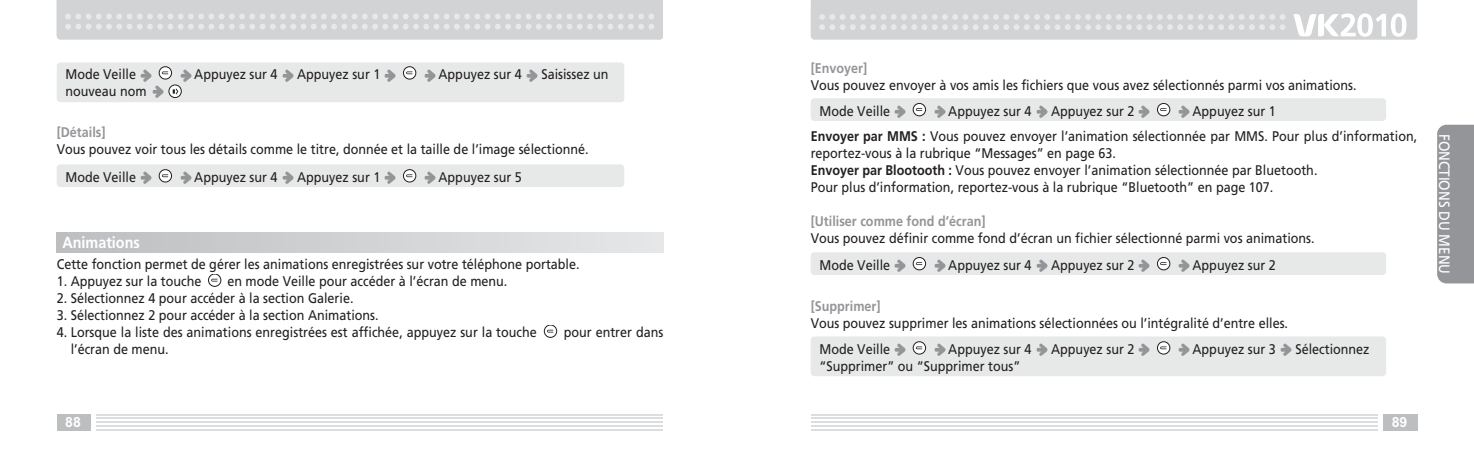
<style>
.page{position:relative;width:1474px;height:452px;background:#fff}
.page>*{position:absolute;margin:0;border:0;box-sizing:border-box;transform-origin:0 0}
.t1{font:700 16px "Frutiger";color:#fff;scale:.9 1}
.t2{font:15px "Frutiger";color:#fff;scale:.9 1}
.t3{font:14px/17px "Frutiger";color:#231f20;scale:.9 1}
.t4{font:700 14px "Frutiger";color:#939598;scale:.9 1}
.t5{font:700 14px "Arial";color:#fff}
.s1{font-weight:700}
</style>
<div class="page">
<svg style="left:811px;top:0;width:606px;height:40px"></svg>
<hr style="left:811px;top:429px;width:567px;height:2px;background:#dcddde">
<hr style="left:811px;top:414px;width:567px;height:1px;background:#dcddde">
<hr style="left:811px;top:418px;width:567px;height:1px;background:#dcddde">
<hr style="left:811px;top:422px;width:567px;height:1px;background:#dcddde">
<hr style="left:811px;top:425px;width:567px;height:2px;background:#dcddde">
<div style="left:1383px;top:414px;width:34px;height:17px;background:#bcbec0"></div>
<svg style="left:57px;top:0;width:606px;height:40px"></svg>
<hr style="left:96px;top:429px;width:567px;height:2px;background:#dcddde">
<hr style="left:96px;top:414px;width:567px;height:1px;background:#dcddde">
<hr style="left:96px;top:418px;width:567px;height:1px;background:#dcddde">
<hr style="left:96px;top:422px;width:567px;height:1px;background:#dcddde">
<hr style="left:96px;top:425px;width:567px;height:2px;background:#dcddde">
<div style="left:57px;top:414px;width:34px;height:17px;background:#bcbec0"></div>
<div style="left:57px;top:164px;width:567px;height:23px;background:#e7e8e8;border-radius:4px"></div>
<img style="left:140px;top:171px;width:12px;height:13px">
<img style="left:180px;top:171px;width:12px;height:13px">
<img style="left:282px;top:171px;width:12px;height:13px">
<img style="left:384px;top:171px;width:12px;height:13px">
<img style="left:424px;top:171px;width:12px;height:13px">
<svg style="left:403px;top:170px;width:13px;height:12px"></svg>
<svg style="left:406px;top:174px;width:7px;height:3px"></svg>
<svg style="left:159px;top:170px;width:13px;height:12px"></svg>
<svg style="left:162px;top:174px;width:6px;height:3px"></svg>
<div style="left:811px;top:98px;width:575px;height:23px;background:#e7e8e8;border-radius:4px"></div>
<img style="left:894px;top:105px;width:12px;height:13px">
<img style="left:934px;top:105px;width:12px;height:13px">
<img style="left:1036px;top:105px;width:12px;height:13px">
<img style="left:1138px;top:105px;width:12px;height:13px">
<img style="left:1178px;top:105px;width:12px;height:13px">
<div style="left:1157px;top:104px;width:13px;height:12px;background:#fff;border:1px solid #231f20;border-radius:50%"></div>
<svg style="left:1160px;top:108px;width:7px;height:3px"></svg>
<div style="left:913px;top:104px;width:13px;height:12px;background:#fff;border:1px solid #231f20;border-radius:50%"></div>
<svg style="left:916px;top:108px;width:6px;height:3px"></svg>
<div style="left:1437px;top:125px;width:37px;height:158px;background:#939598"></div>
<div style="left:57px;top:63px;width:567px;height:39px;background:#e7e8e8;border-radius:4px"></div>
<img style="left:140px;top:69px;width:12px;height:13px">
<img style="left:180px;top:69px;width:12px;height:13px">
<img style="left:282px;top:69px;width:12px;height:13px">
<img style="left:384px;top:69px;width:12px;height:13px">
<img style="left:424px;top:69px;width:12px;height:13px">
<img style="left:526px;top:69px;width:12px;height:13px">
<img style="left:152px;top:85px;width:12px;height:13px">
<svg style="left:169px;top:85px;width:13px;height:13px"></svg>
<svg style="left:173px;top:89px;width:5px;height:5px"></svg>
<svg style="left:403px;top:67px;width:13px;height:12px"></svg>
<svg style="left:406px;top:71px;width:7px;height:3px"></svg>
<svg style="left:159px;top:67px;width:13px;height:12px"></svg>
<svg style="left:162px;top:71px;width:6px;height:3px"></svg>
<svg style="left:544px;top:325px;width:13px;height:13px"></svg>
<svg style="left:547px;top:330px;width:6px;height:3px"></svg>
<svg style="left:208px;top:274px;width:13px;height:13px"></svg>
<svg style="left:211px;top:279px;width:7px;height:3px"></svg>
<div style="left:57px;top:233px;width:606px;height:20px;background:linear-gradient(to right,#bcbec0,#e6e7e8)"></div>
<div style="left:811px;top:252px;width:575px;height:23px;background:#e7e8e8;border-radius:4px"></div>
<img style="left:894px;top:259px;width:12px;height:13px">
<img style="left:934px;top:259px;width:12px;height:13px">
<img style="left:1036px;top:259px;width:12px;height:13px">
<img style="left:1138px;top:259px;width:12px;height:13px">
<img style="left:1178px;top:259px;width:12px;height:13px">
<div style="left:1157px;top:258px;width:13px;height:12px;background:#fff;border:1px solid #231f20;border-radius:50%"></div>
<svg style="left:1160px;top:262px;width:7px;height:3px"></svg>
<div style="left:913px;top:258px;width:13px;height:12px;background:#fff;border:1px solid #231f20;border-radius:50%"></div>
<svg style="left:916px;top:262px;width:6px;height:3px"></svg>
<div style="left:811px;top:336px;width:575px;height:40px;background:#e7e8e8;border-radius:4px"></div>
<img style="left:894px;top:343px;width:12px;height:13px">
<img style="left:934px;top:343px;width:12px;height:13px">
<img style="left:1036px;top:343px;width:12px;height:13px">
<img style="left:1138px;top:343px;width:12px;height:13px">
<img style="left:1178px;top:343px;width:12px;height:13px">
<img style="left:1280px;top:343px;width:12px;height:13px">
<svg style="left:1157px;top:342px;width:13px;height:12px"></svg>
<svg style="left:1160px;top:346px;width:7px;height:3px"></svg>
<svg style="left:913px;top:342px;width:13px;height:12px"></svg>
<svg style="left:916px;top:346px;width:6px;height:3px"></svg>
<p class="t3" style="left:65px;top:67px;width:80px">Mode Veille</p>
<p class="t3" style="left:194px;top:67px;width:94px">Appuyez sur 4</p>
<p class="t3" style="left:297px;top:67px;width:94px">Appuyez sur 1</p>
<p class="t3" style="left:439px;top:67px;width:94px">Appuyez sur 4</p>
<p class="t3" style="left:541px;top:67px;width:76px">Saisissez un</p>
<p class="t3" style="left:65px;top:84px;width:92px">nouveau nom</p>
<p class="t4" style="left:57px;top:126px;width:56px">[Détails]</p>
<p class="t3" style="left:57px;top:142px;width:593px">Vous pouvez voir tous les détails comme le titre, donnée et la taille de l’image sélectionné.</p>
<p class="t3" style="left:65px;top:170px;width:80px">Mode Veille</p>
<p class="t3" style="left:194px;top:170px;width:94px">Appuyez sur 4</p>
<p class="t3" style="left:297px;top:170px;width:94px">Appuyez sur 1</p>
<p class="t3" style="left:439px;top:170px;width:94px">Appuyez sur 5</p>
<p class="t1" style="left:62px;top:236px;width:88px">Animations</p>
<p class="t3" style="left:57px;top:257px;width:583px">Cette fonction permet de gérer les animations enregistrées sur votre téléphone portable.</p>
<p class="t3" style="left:57px;top:274px;width:162px">1. Appuyez sur la touche</p>
<p class="t3" style="left:227px;top:274px;width:313px">en mode Veille pour accéder à l’écran de menu.</p>
<p class="t3" style="left:57px;top:291px;width:331px">2. Sélectionnez 4 pour accéder à la section Galerie.</p>
<p class="t3" style="left:57px;top:308px;width:359px">3. Sélectionnez 2 pour accéder à la section Animations.</p>
<p class="t3" style="left:57px;top:325px;width:535px">4. Lorsque la liste des animations enregistrées est affichée, appuyez sur la touche</p>
<p class="t3" style="left:564px;top:325px;width:112px">pour entrer dans</p>
<p class="t3" style="left:71px;top:342px;width:110px">l’écran de menu.</p>
<p class="t4" style="left:811px;top:63px;width:65px">[Envoyer]</p>
<p class="t3" style="left:811px;top:78px;width:608px">Vous pouvez envoyer à vos amis les fichiers que vous avez sélectionnés parmi vos animations.</p>
<p class="t3" style="left:811px;top:129px;width:675px"><span class="s1">Envoyer par MMS :</span> Vous pouvez envoyer l’animation sélectionnée par MMS. Pour plus d’information, reportez-vous à la rubrique “Messages” en page 63.<br><span class="s1">Envoyer par Blootooth :</span> Vous pouvez envoyer l’animation sélectionnée par Bluetooth.<br>Pour plus d’information, reportez-vous à la rubrique “Bluetooth” en page 107.</p>
<p class="t4" style="left:811px;top:216px;width:196px">[Utiliser comme fond d’écran]</p>
<p class="t3" style="left:811px;top:231px;width:561px">Vous pouvez définir comme fond d’écran un fichier sélectionné parmi vos animations.</p>
<p class="t3" style="left:819px;top:103px;width:80px">Mode Veille</p>
<p class="t3" style="left:948px;top:103px;width:94px">Appuyez sur 4</p>
<p class="t3" style="left:1051px;top:103px;width:94px">Appuyez sur 2</p>
<p class="t3" style="left:1193px;top:103px;width:94px">Appuyez sur 1</p>
<p class="t3" style="left:819px;top:257px;width:80px">Mode Veille</p>
<p class="t3" style="left:948px;top:257px;width:94px">Appuyez sur 4</p>
<p class="t3" style="left:1051px;top:257px;width:94px">Appuyez sur 2</p>
<p class="t3" style="left:1193px;top:257px;width:94px">Appuyez sur 2</p>
<p class="t4" style="left:811px;top:301px;width:79px">[Supprimer]</p>
<p class="t3" style="left:811px;top:316px;width:532px">Vous pouvez supprimer les animations sélectionnées ou l’intégralité d’entre elles.</p>
<p class="t3" style="left:819px;top:342px;width:80px">Mode Veille</p>
<p class="t3" style="left:948px;top:342px;width:94px">Appuyez sur 4</p>
<p class="t3" style="left:1051px;top:342px;width:94px">Appuyez sur 2</p>
<p class="t3" style="left:1193px;top:342px;width:94px">Appuyez sur 3</p>
<p class="t3" style="left:1295px;top:342px;width:84px">Sélectionnez</p>
<p class="t3" style="left:819px;top:359px;width:225px">“Supprimer” ou “Supprimer tous”</p>
<p class="t5" style="left:65px;top:417px;width:17px">88</p>
<p class="t5" style="left:1392px;top:417px;width:17px">89</p>
<p class="t2" style="left:1450px;top:134px;width:157px;rotate:90deg">FONCTIONS DU MENU</p>
</div>
